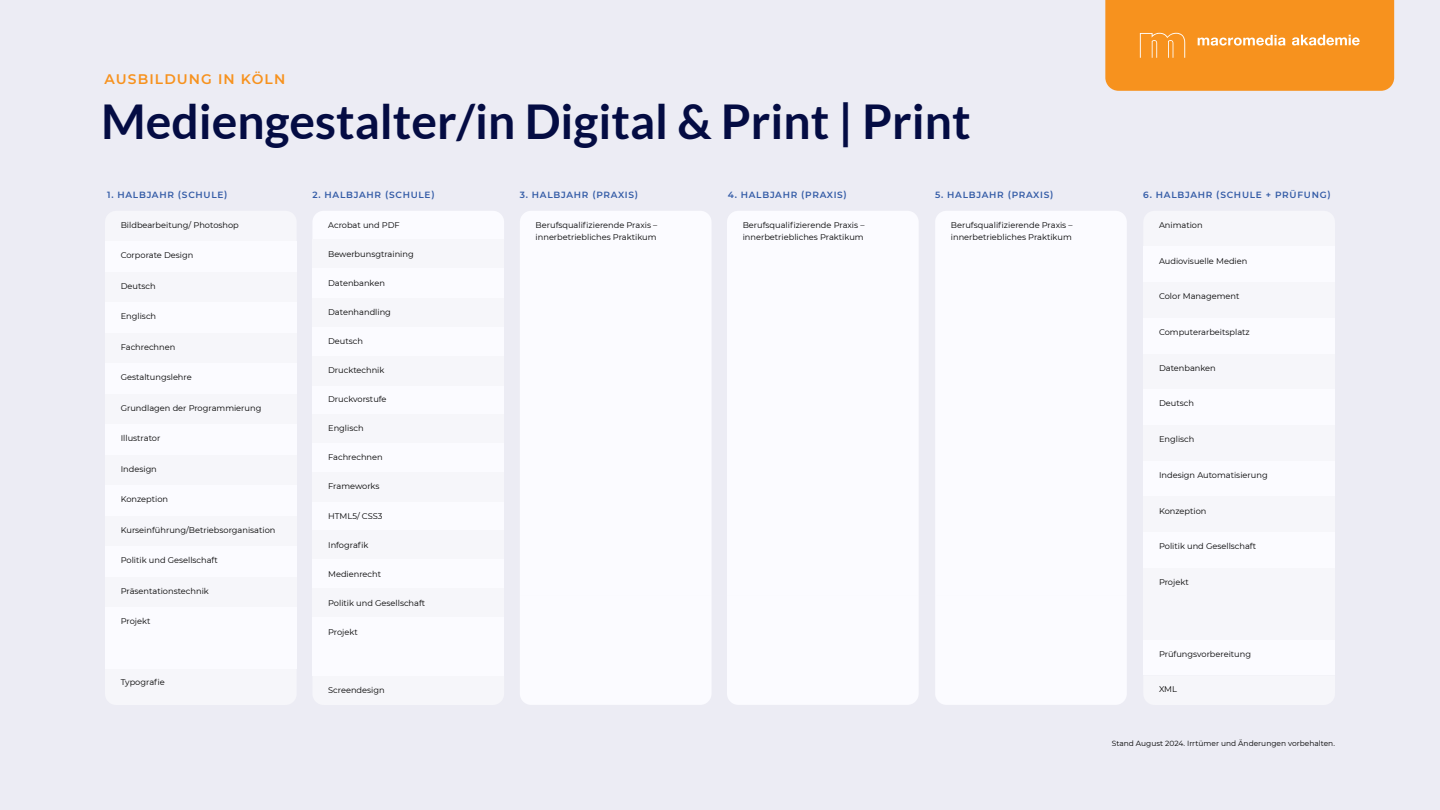
<style>
.page{position:relative;width:1440px;height:810px;background:#ececf4}
.page>*{position:absolute;margin:0;border:0;box-sizing:border-box;transform-origin:0 0}
.Ausbildund_Ausbildungsrichtung{font:700 48px "Lato";color:#040c43}
.Overline{font:600 13.88px "Montserrat";letter-spacing:.08em;color:#f7921e}
.Semester_12_Pt{font:600 9px "Montserrat";letter-spacing:.08em;color:#335ba6}
.Beschrifttung_12_Pt{font:8.25px/12px "Montserrat";color:#000}
.Fußnote_rechtsbündig{font:7.5px "Montserrat";color:#000}
</style>
<div class="page">
<div style="left:520px;top:211px;width:191px;height:494px;background:#fbfbff"></div>
<div style="left:727px;top:211px;width:191px;height:494px;background:#fbfbff"></div>
<div style="left:935px;top:211px;width:192px;height:494px;background:#fbfbff"></div>
<div style="left:105px;top:241px;width:192px;height:428px;background:#fbfbff"></div>
<div style="left:312px;top:211px;width:192px;height:465px;background:#fbfbff"></div>
<div style="left:1143px;top:246px;width:192px;height:429px;background:#f6f6fa"></div>
<svg style="left:1105px;top:0;width:289px;height:91px;background:#f79626"></svg>
<p class="Overline" style="left:105px;top:69px;width:182px">AUSBILDUNG IN KÖLN</p>
<p class="Ausbildund_Ausbildungsrichtung" style="left:101px;top:94px;width:871px">Mediengestalter/in Digital &amp; Print | Print</p>
<p class="Semester_12_Pt" style="left:107px;top:188px;width:122px">1. HALBJAHR (SCHULE)</p>
<p class="Semester_12_Pt" style="left:312px;top:188px;width:124px">2. HALBJAHR (SCHULE)</p>
<p class="Semester_12_Pt" style="left:520px;top:188px;width:120px">3. HALBJAHR (PRAXIS)</p>
<p class="Semester_12_Pt" style="left:728px;top:188px;width:121px">4. HALBJAHR (PRAXIS)</p>
<p class="Semester_12_Pt" style="left:935px;top:188px;width:120px">5. HALBJAHR (PRAXIS)</p>
<p class="Semester_12_Pt" style="left:1143px;top:188px;width:189px">6. HALBJAHR (SCHULE + PRÜFUNG)</p>
<p class="Beschrifttung_12_Pt" style="left:121px;top:219px;width:120px">Bildbearbeitung/ Photoshop</p>
<p class="Beschrifttung_12_Pt" style="left:121px;top:249px;width:74px">Corporate Design</p>
<p class="Beschrifttung_12_Pt" style="left:121px;top:280px;width:36px">Deutsch</p>
<p class="Beschrifttung_12_Pt" style="left:121px;top:310px;width:37px">Englisch</p>
<p class="Beschrifttung_12_Pt" style="left:121px;top:341px;width:56px">Fachrechnen</p>
<p class="Beschrifttung_12_Pt" style="left:121px;top:371px;width:73px">Gestaltungslehre</p>
<p class="Beschrifttung_12_Pt" style="left:121px;top:402px;width:142px">Grundlagen der Programmierung</p>
<p class="Beschrifttung_12_Pt" style="left:121px;top:432px;width:41px">Illustrator</p>
<p class="Beschrifttung_12_Pt" style="left:121px;top:463px;width:38px">Indesign</p>
<p class="Beschrifttung_12_Pt" style="left:121px;top:493px;width:49px">Konzeption</p>
<p class="Beschrifttung_12_Pt" style="left:121px;top:524px;width:156px">Kurseinführung/Betriebsorganisation</p>
<p class="Beschrifttung_12_Pt" style="left:121px;top:554px;width:99px">Politik und Gesellschaft</p>
<p class="Beschrifttung_12_Pt" style="left:121px;top:585px;width:90px">Präsentationstechnik</p>
<p class="Beschrifttung_12_Pt" style="left:121px;top:615px;width:31px">Projekt</p>
<p class="Beschrifttung_12_Pt" style="left:121px;top:676px;width:46px">Typografie</p>
<p class="Beschrifttung_12_Pt" style="left:328px;top:219px;width:73px">Acrobat und PDF</p>
<p class="Beschrifttung_12_Pt" style="left:328px;top:248px;width:87px">Bewerbunsgtraining</p>
<p class="Beschrifttung_12_Pt" style="left:328px;top:277px;width:58px">Datenbanken</p>
<p class="Beschrifttung_12_Pt" style="left:328px;top:306px;width:64px">Datenhandling</p>
<p class="Beschrifttung_12_Pt" style="left:328px;top:335px;width:36px">Deutsch</p>
<p class="Beschrifttung_12_Pt" style="left:328px;top:364px;width:58px">Drucktechnik</p>
<p class="Beschrifttung_12_Pt" style="left:328px;top:393px;width:60px">Druckvorstufe</p>
<p class="Beschrifttung_12_Pt" style="left:328px;top:422px;width:37px">Englisch</p>
<p class="Beschrifttung_12_Pt" style="left:328px;top:451px;width:56px">Fachrechnen</p>
<p class="Beschrifttung_12_Pt" style="left:328px;top:480px;width:53px">Frameworks</p>
<p class="Beschrifttung_12_Pt" style="left:328px;top:509px;width:56px">HTML5/ CSS3</p>
<p class="Beschrifttung_12_Pt" style="left:328px;top:538px;width:42px">Infografik</p>
<p class="Beschrifttung_12_Pt" style="left:328px;top:567px;width:54px">Medienrecht</p>
<p class="Beschrifttung_12_Pt" style="left:328px;top:597px;width:99px">Politik und Gesellschaft</p>
<p class="Beschrifttung_12_Pt" style="left:328px;top:626px;width:31px">Projekt</p>
<p class="Beschrifttung_12_Pt" style="left:328px;top:684px;width:58px">Screendesign</p>
<p class="Beschrifttung_12_Pt" style="left:536px;top:219px;width:123px">Berufsqualifizierende Praxis – innerbetriebliches Praktikum</p>
<p class="Beschrifttung_12_Pt" style="left:743px;top:219px;width:123px">Berufsqualifizierende Praxis – innerbetriebliches Praktikum</p>
<p class="Beschrifttung_12_Pt" style="left:951px;top:219px;width:123px">Berufsqualifizierende Praxis – innerbetriebliches Praktikum</p>
<p class="Beschrifttung_12_Pt" style="left:1159px;top:219px;width:45px">Animation</p>
<p class="Beschrifttung_12_Pt" style="left:1159px;top:254px;width:90px">Audiovisuelle Medien</p>
<p class="Beschrifttung_12_Pt" style="left:1159px;top:290px;width:82px">Color Management</p>
<p class="Beschrifttung_12_Pt" style="left:1159px;top:326px;width:92px">Computerarbeitsplatz</p>
<p class="Beschrifttung_12_Pt" style="left:1159px;top:362px;width:58px">Datenbanken</p>
<p class="Beschrifttung_12_Pt" style="left:1159px;top:397px;width:36px">Deutsch</p>
<p class="Beschrifttung_12_Pt" style="left:1159px;top:433px;width:37px">Englisch</p>
<p class="Beschrifttung_12_Pt" style="left:1159px;top:469px;width:110px">Indesign Automatisierung</p>
<p class="Beschrifttung_12_Pt" style="left:1159px;top:504px;width:49px">Konzeption</p>
<p class="Beschrifttung_12_Pt" style="left:1159px;top:540px;width:99px">Politik und Gesellschaft</p>
<p class="Beschrifttung_12_Pt" style="left:1159px;top:576px;width:31px">Projekt</p>
<p class="Beschrifttung_12_Pt" style="left:1159px;top:647px;width:94px">Prüfungsvorbereitung</p>
<p class="Beschrifttung_12_Pt" style="left:1159px;top:683px;width:19px">XML</p>
<p class="Fußnote_rechtsbündig" style="left:1112px;top:738px;width:225px">Stand August 2024. Irrtümer und Änderungen vorbehalten.</p>
</div>
